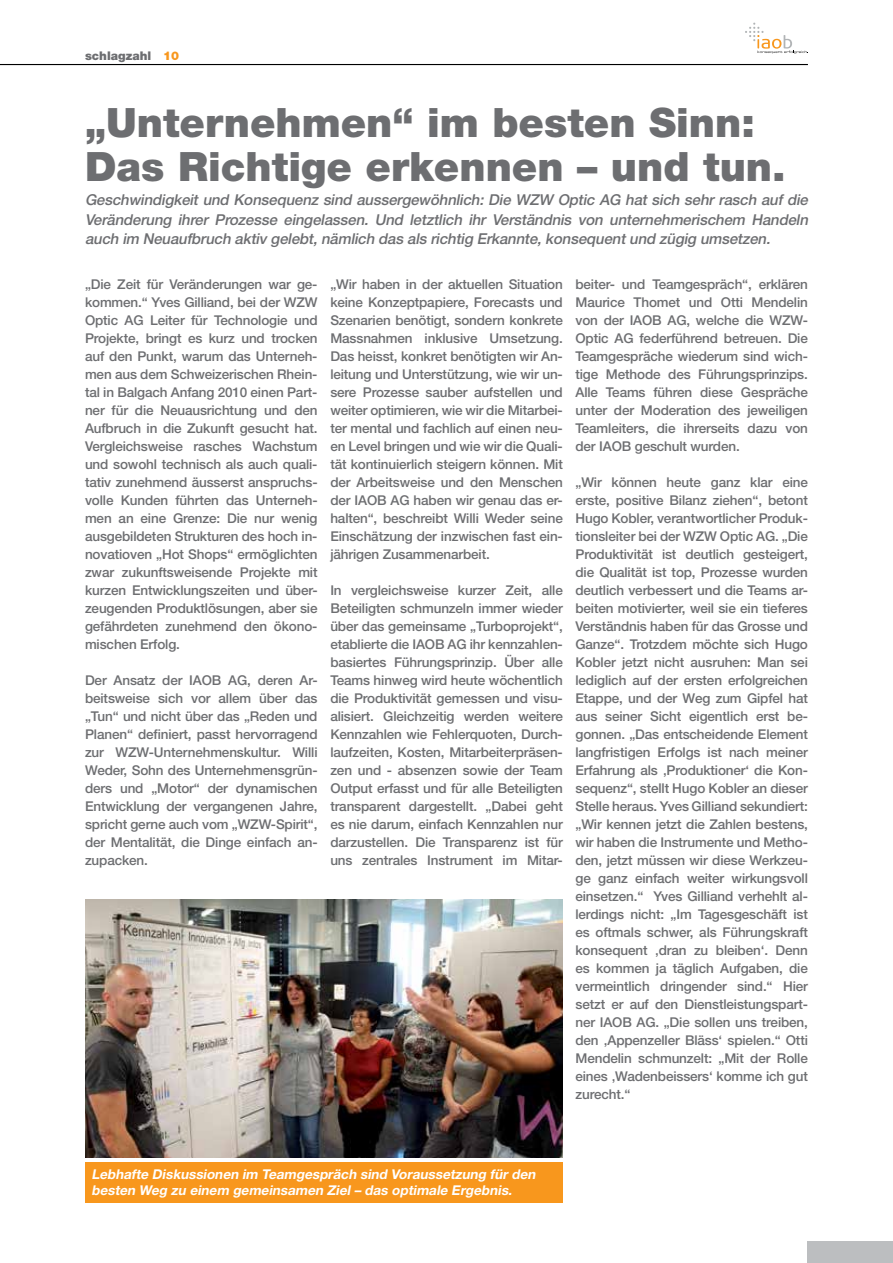
<style>
.page{position:relative;width:893px;height:1263px;background:#fff}
.page>*{position:absolute;margin:0;border:0;box-sizing:border-box;transform-origin:0 0}
.t1{font:900 40.5px/43.5px "Helvetica Neue";color:#6d6e71}
.t2{font:italic 500 15px/19.5px "Helvetica Neue";color:#6d6e71;text-align:justify}
.t3{font:500 13.5px/18px "Helvetica Neue";letter-spacing:-.01em;color:#6d6e71;text-align:justify}
.t4{font:italic 700 13.5px/16.5px "Helvetica Neue";color:#fff}
.t5{font:900 12px "Helvetica Neue";color:#6d6e71}
.s1{color:#f8971d}
</style>
<div class="page">
<hr style="left:0;top:64px;width:808px;height:1px;background:#000">
<svg style="left:745px;top:23px;width:63px;height:31px"></svg>
<div style="left:808px;top:1242px;width:85px;height:21px;background:#bcbec0"></div>
<img style="left:85px;top:899px;width:478px;height:258px">
<div style="left:85px;top:1162px;width:478px;height:40px;background:#f8971d"></div>
<p class="t5" style="left:85px;top:49px;width:96px">schlagzahl <span class="s1">10</span></p>
<h1 class="t1" style="left:85px;top:101px;width:702px">„Unternehmen“ im besten Sinn:<br>Das Richtige erkennen – und tun.</h1>
<p class="t2" style="left:85px;top:190px;width:728px">Geschwindigkeit und Konsequenz sind aussergewöhnlich: Die WZW Optic AG hat sich sehr rasch auf die Veränderung ihrer Prozesse eingelassen. Und letztlich ihr Verständnis von unternehmerischem Handeln auch im Neuaufbruch aktiv gelebt,nämlich das als richtig Erkannte,konsequentund zügig umsetzen.</p>
<p class="t3" style="left:85px;top:275px;width:234px">„Die Zeit für Veränderungen war ge&shy;kommen.“ Yves Gilliand, bei der WZW Optic AG Leiter für Technologie und Projekte, bringt es kurz und trocken auf den Punkt, warum das Unterneh&shy;men aus dem Schweizerischen Rhein&shy;tal in Balgach Anfang 2010 einen Part&shy;ner für die Neuausrichtung und den Aufbruch in die Zukunft gesucht hat.<br>Vergleichsweise rasches Wachstum und sowohl technisch als auch quali&shy;tativ zunehmend äusserst anspruchs&shy;volle Kunden führten das Unterneh&shy;men an eine Grenze: Die nur wenig ausgebildeten Strukturen des hoch in&shy;novatioven „Hot Shops“ ermöglichten zwar zukunftsweisende Projekte mit kurzen Entwicklungszeiten und über&shy;zeugenden Produktlösungen, aber sie gefährdeten zunehmend den ökono&shy;mischen Erfolg.</p>
<p class="t3" style="left:85px;top:671px;width:234px">Der Ansatz der IAOB AG, deren Ar&shy;beitsweise sich vor allem über das „Tun“ und nicht über das „Reden und Planen“ definiert, passt hervorragend zur WZW-Unternehmenskultur. Willi Weder, Sohn des Unternehmensgrün&shy;ders und „Motor“ der dynamischen Entwicklung der vergangenen Jahre, spricht gerne auch vom „WZW-Spirit“, der Mentalität, die Dinge einfach an&shy;zupacken.</p>
<p class="t3" style="left:330px;top:275px;width:234px">„Wir haben in der aktuellen Situation keine Konzeptpapiere, Forecasts und Szenarien benötigt, sondern konkrete Massnahmen inklusive Umsetzung.<br>Das heisst, konkret benötigten wir An&shy;leitung und Unterstützung, wie wir un&shy;sere Prozesse sauber aufstellen und weiter optimieren, wie wir die Mitarbei&shy;ter mental und fachlich auf einen neu&shy;en Level bringen und wie wir die Quali&shy;tät kontinuierlich steigern können. Mit der Arbeitsweise und den Menschen der IAOB AG haben wir genau das er&shy;halten“, beschreibt Willi Weder seine Einschätzung der inzwischen fast ein&shy;jährigen Zusammenarbeit.</p>
<p class="t3" style="left:330px;top:581px;width:234px">In vergleichsweise kurzer Zeit, alle Beteiligten schmunzeln immer wieder über das gemeinsame „Turboprojekt“, etablierte die IAOB AG ihr kennzahlen&shy;basiertes Führungsprinzip. Über alle Teams hinweg wird heute wöchentlich die Produktivität gemessen und visu&shy;alisiert. Gleichzeitig werden weitere Kennzahlen wie Fehlerquoten, Durch&shy;laufzeiten, Kosten, Mitarbeiterpräsen&shy;zen und - absenzen sowie der Team Output erfasst und für alle Beteiligten transparent dargestellt. „Dabei geht es nie darum, einfach Kennzahlen nur darzustellen. Die Transparenz ist für uns zentrales Instrument im Mitar-</p>
<p class="t3" style="left:575px;top:275px;width:234px">beiter- und Teamgespräch“, erklären Maurice Thomet und Otti Mendelin von der IAOB AG, welche die WZW-Optic AG federführend betreuen. Die Teamgespräche wiederum sind wich&shy;tige Methode des Führungsprinzips.<br>Alle Teams führen diese Gespräche unter der Moderation des jeweiligen Teamleiters, die ihrerseits dazu von der IAOB geschult wurden.</p>
<p class="t3" style="left:575px;top:473px;width:234px">„Wir können heute ganz klar eine erste, positive Bilanz ziehen“, betont Hugo Kobler, verantwortlicher Produk&shy;tionsleiter bei der WZW Optic AG. „Die Produktivität ist deutlich gesteigert, die Qualität ist top, Prozesse wurden deutlich verbessert und die Teams ar&shy;beiten motivierter, weil sie ein tieferes Verständnis haben für das Grosse und Ganze“. Trotzdem möchte sich Hugo Kobler jetzt nicht ausruhen: Man sei lediglich auf der ersten erfolgreichen Etappe, und der Weg zum Gipfel hat aus seiner Sicht eigentlich erst be&shy;gonnen. „Das entscheidende Element langfristigen Erfolgs ist nach meiner Erfahrung als ‚Produktioner‘ die Kon&shy;sequenz“, stellt Hugo Kobler an dieser Stelle heraus. Yves Gilliand sekundiert: „Wir kennen jetzt die Zahlen bestens, wir haben die Instrumente und Metho&shy;den, jetzt müssen wir diese Werkzeu&shy;ge ganz einfach weiter wirkungsvoll einsetzen.“ Yves Gilliand verhehlt al&shy;lerdings nicht: „Im Tagesgeschäft ist es oftmals schwer, als Führungskraft konsequent ‚dran zu bleiben‘. Denn es kommen ja täglich Aufgaben, die vermeintlich dringender sind.“ Hier setzt er auf den Dienstleistungspart&shy;ner IAOB AG. „Die sollen uns treiben, den ‚Appenzeller Bläss‘ spielen.“ Otti Mendelin schmunzelt: „Mit der Rolle eines ‚Wadenbeissers‘ komme ich gut zurecht.“</p>
<p class="t4" style="left:91px;top:1165px;width:448px">Lebhafte Diskussionen im Teamgespräch sind Voraussetzung für den besten Weg zu einem gemeinsamen Ziel – das optimale Ergebnis.</p>
</div>
